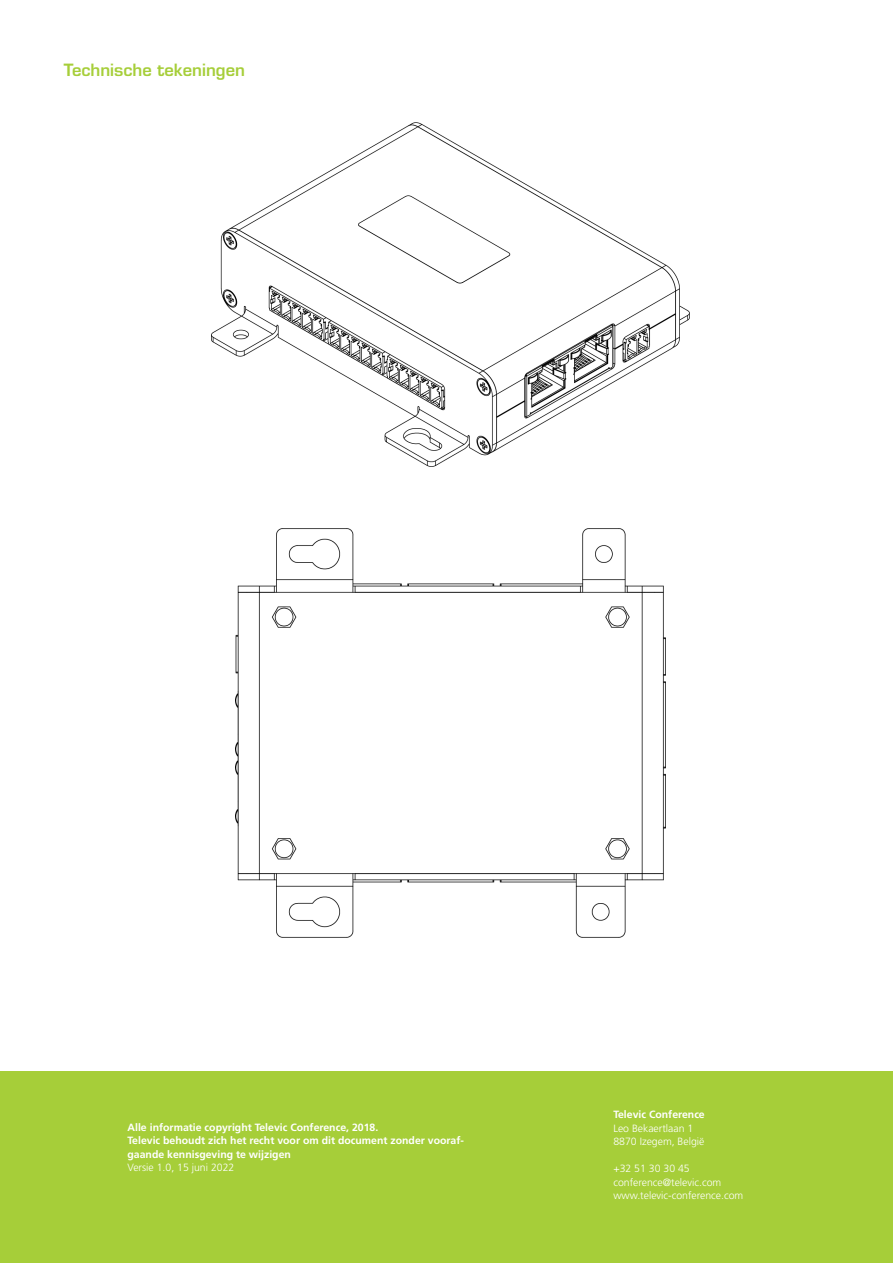
<style>
.page{position:relative;width:893px;height:1263px;background:#fff}
.page>*{position:absolute;margin:0;border:0;box-sizing:border-box;transform-origin:0 0}
.Titel_niveau_3{font:600 16.5px "Eurostile LT Std";color:#a6ce39}
.t1{font:700 10.5px/13.5px "Frutiger LT Std";color:#fff}
.t2{font:300 10.5px/13.5px "Frutiger LT Std";color:#fff}
</style>
<div class="page">
<div style="left:0;top:1071px;width:893px;height:192px;background:#a6ce39"></div>
<img style="left:211px;top:122px;width:479px;height:345px">
<img style="left:235px;top:528px;width:431px;height:409px">
<p class="Titel_niveau_3" style="left:64px;top:60px;width:183px">Technische tekeningen</p>
<p class="t1" style="left:128px;top:1120px;width:338px">Alle informatie copyright Televic Conference, 2018.<br>Televic behoudt zich het recht voor om dit document zonder vooraf&shy;gaande kennisgeving te wijzigen</p>
<p class="t2" style="left:128px;top:1161px;width:108px">Versie 1.0, 15 juni 2022</p>
<p class="t1" style="left:613px;top:1108px;width:93px">Televic Conference</p>
<p class="t2" style="left:613px;top:1121px;width:93px">Leo Bekaertlaan 1<br>8870 Izegem, België</p>
<p class="t2" style="left:613px;top:1162px;width:131px">+32 51 30 30 45 conference@televic.com www.televic-conference.com</p>
</div>
